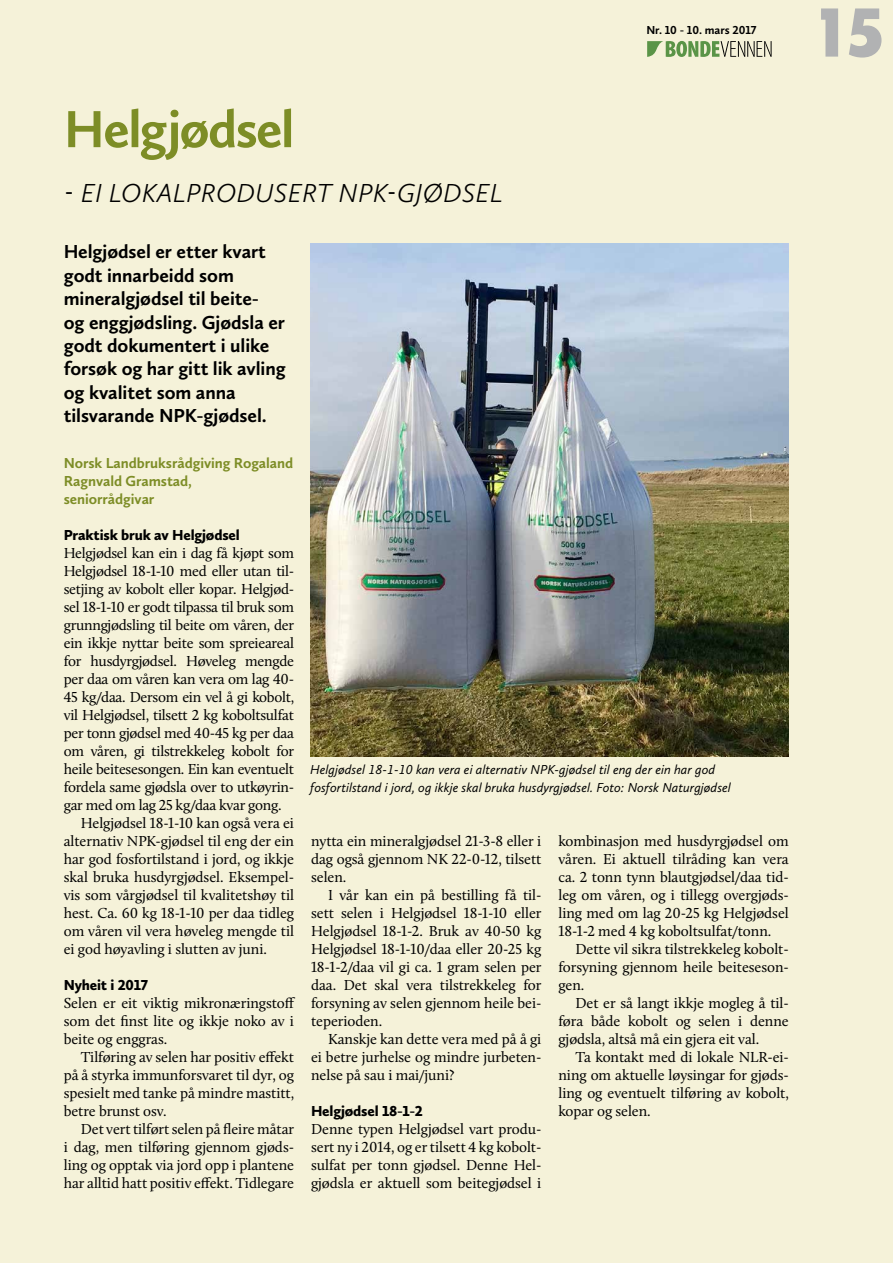
<style>
.page{position:relative;width:893px;height:1263px;background:#f5f2d9}
.page>*{position:absolute;margin:0;border:0;box-sizing:border-box;transform-origin:0 0}
.t1{font:900 condensed 67.5px "Futura BT";color:#b1b2b3}
.t2{font:700 54px "Calluna Sans";letter-spacing:-.03em;color:#7d8d26}
.t3{font:italic 300 27px "Calluna Sans";letter-spacing:.01em;color:#000}
.t4{font:700 19.5px/23.4px "Calluna Sans";letter-spacing:-.005em;color:#000}
.t5{font:15px/18px "Calluna";letter-spacing:-.005em;color:#000;text-align:justify}
.t6{font:700 15px/18px "Calluna Sans";letter-spacing:-.005em;color:#7d8d26}
.t7{font:900 15px "Calluna Sans";letter-spacing:-.01em;color:#000}
.t8{font:italic 13.5px/18px "Calluna Sans";color:#000}
.t9{font:700 12px "Calluna Sans";letter-spacing:-.005em;color:#000}
</style>
<div class="page">
<svg style="left:647px;top:41px;width:125px;height:16px"></svg>
<img style="left:310px;top:244px;width:479px;height:512px">
<h2 class="t2" style="left:64px;top:96px;width:232px">Helgjødsel</h2>
<h3 class="t3" style="left:64px;top:177px;width:440px">- EI LOKALPRODUSERT NPK-GJØDSEL</h3>
<p class="t9" style="left:646px;top:23px;width:111px">Nr. 10 - 10. mars 2017</p>
<h3 class="t4" style="left:64px;top:240px;width:223px">Helgjødsel er etter kvart godt innarbeidd som mineralgjødsel til beite-<br>og enggjødsling. Gjødsla er godt dokumentert i ulike forsøk og har gitt lik avling og kvalitet som anna tilsvarande NPK-gjødsel.</h3>
<p class="t6" style="left:64px;top:454px;width:231px">Norsk Landbruksrådgiving Rogaland<br>Ragnvald Gramstad,<br>seniorrådgivar</p>
<p class="t7" style="left:64px;top:526px;width:178px">Praktisk bruk av Helgjødsel</p>
<p class="t5" style="left:64px;top:544px;width:232px">Helgjødsel kan ein i dag få kjøpt som</p>
<p class="t5" style="left:64px;top:562px;width:232px">Helgjødsel 18-1-10 med eller utan til-</p>
<p class="t5" style="left:64px;top:580px;width:232px">setjing av kobolt eller kopar. Helgjød-</p>
<p class="t5" style="left:64px;top:598px;width:232px">sel 18-1-10 er godt tilpassa til bruk som</p>
<p class="t5" style="left:64px;top:616px;width:232px">grunngjødsling til beite om våren, der</p>
<p class="t5" style="left:64px;top:634px;width:232px">ein ikkje nyttar beite som spreieareal</p>
<p class="t5" style="left:64px;top:652px;width:232px">for husdyrgjødsel. Høveleg mengde</p>
<p class="t5" style="left:64px;top:670px;width:232px">per daa om våren kan vera om lag 40-</p>
<p class="t5" style="left:64px;top:688px;width:232px">45 kg/daa. Dersom ein vel å gi kobolt,</p>
<p class="t5" style="left:64px;top:706px;width:232px">vil Helgjødsel, tilsett 2 kg koboltsulfat</p>
<p class="t5" style="left:64px;top:724px;width:232px">per tonn gjødsel med 40-45 kg per daa</p>
<p class="t5" style="left:64px;top:742px;width:232px">om våren, gi tilstrekkeleg kobolt for</p>
<p class="t5" style="left:64px;top:760px;width:232px">heile beitesesongen. Ein kan eventuelt</p>
<p class="t5" style="left:64px;top:778px;width:232px">fordela same gjødsla over to utkøyrin-</p>
<p class="t5" style="left:64px;top:796px;width:219px">gar med om lag 25 kg/daa kvar gong.</p>
<p class="t5" style="left:81px;top:814px;width:215px">Helgjødsel 18-1-10 kan også vera ei</p>
<p class="t5" style="left:64px;top:832px;width:232px">alternativ NPK-gjødsel til eng der ein</p>
<p class="t5" style="left:64px;top:850px;width:232px">har god fosfortilstand i jord, og ikkje</p>
<p class="t5" style="left:64px;top:868px;width:232px">skal bruka husdyrgjødsel. Eksempel-</p>
<p class="t5" style="left:64px;top:886px;width:232px">vis som vårgjødsel til kvalitetshøy til</p>
<p class="t5" style="left:64px;top:904px;width:232px">hest. Ca. 60 kg 18-1-10 per daa tidleg</p>
<p class="t5" style="left:64px;top:922px;width:232px">om våren vil vera høveleg mengde til</p>
<p class="t5" style="left:64px;top:940px;width:205px">ei god høyavling i slutten av juni.</p>
<p class="t7" style="left:64px;top:976px;width:86px">Nyheit i 2017</p>
<p class="t5" style="left:64px;top:994px;width:233px">Selen er eit viktig mikronæringstoff som det finst lite og ikkje noko av i beite og enggras.</p>
<p class="t5" style="left:64px;top:1048px;width:232px;text-indent:17px">Tilføring av selen har positiv effekt på å styrka immunforsvaret til dyr, og spesielt med tanke på mindre mastitt, betre brunst osv.</p>
<p class="t5" style="left:64px;top:1120px;width:232px;text-indent:17px">Det vert tilført selen på fleire måtar i dag, men tilføring gjennom gjøds&shy;ling og opptak via jord opp i plantene har alltid hatt positiv effekt. Tidlegare</p>
<p class="t8" style="left:310px;top:760px;width:422px">Helgjødsel 18-1-10 kan vera ei alternativ NPK-gjødsel til eng der ein har god fosfortilstand i jord, og ikkje skal bruka husdyrgjødsel. Foto: Norsk Naturgjødsel</p>
<p class="t5" style="left:311px;top:832px;width:232px">nytta ein mineralgjødsel 21-3-8 eller i dag også gjennom NK 22-0-12, tilsett selen.</p>
<p class="t5" style="left:311px;top:886px;width:232px;text-indent:17px">I vår kan ein på bestilling få til&shy;sett selen i Helgjødsel 18-1-10 eller Helgjødsel 18-1-2. Bruk av 40-50 kg Helgjødsel 18-1-10/daa eller 20-25 kg 18-1-2/daa vil gi ca. 1 gram selen per daa. Det skal vera tilstrekkeleg for forsyning av selen gjennom heile bei&shy;teperioden.</p>
<p class="t5" style="left:311px;top:1030px;width:232px;text-indent:17px">Kanskje kan dette vera med på å gi ei betre jurhelse og mindre jurbeten&shy;nelse på sau i mai/juni?</p>
<p class="t7" style="left:311px;top:1102px;width:113px">Helgjødsel 18-1-2</p>
<p class="t5" style="left:311px;top:1120px;width:232px">Denne typen Helgjødsel vart produ&shy;sert ny i 2014, og er tilsett 4 kg kobolt&shy;sulfat per tonn gjødsel. Denne Hel&shy;gjødsla er aktuell som beitegjødsel i</p>
<p class="t5" style="left:558px;top:832px;width:232px">kombinasjon med husdyrgjødsel om våren. Ei aktuell tilråding kan vera ca. 2 tonn tynn blautgjødsel/daa tid&shy;leg om våren, og i tillegg overgjøds&shy;ling med om lag 20-25 kg Helgjødsel 18-1-2 med 4 kg koboltsulfat/tonn.</p>
<p class="t5" style="left:558px;top:940px;width:232px;text-indent:17px">Dette vil sikra tilstrekkeleg kobolt&shy;forsyning gjennom heile beiteseson&shy;gen.</p>
<p class="t5" style="left:558px;top:994px;width:232px;text-indent:17px">Det er så langt ikkje mogleg å til&shy;føra både kobolt og selen i denne gjødsla, altså må ein gjera eit val.</p>
<p class="t5" style="left:558px;top:1048px;width:232px;text-indent:17px">Ta kontakt med di lokale NLR-ei&shy;ning om aktuelle løysingar for gjøds&shy;ling og eventuelt tilføring av kobolt, kopar og selen.</p>
<h1 class="t1" style="left:814px;top:-8px;width:69px">15</h1>
</div>
